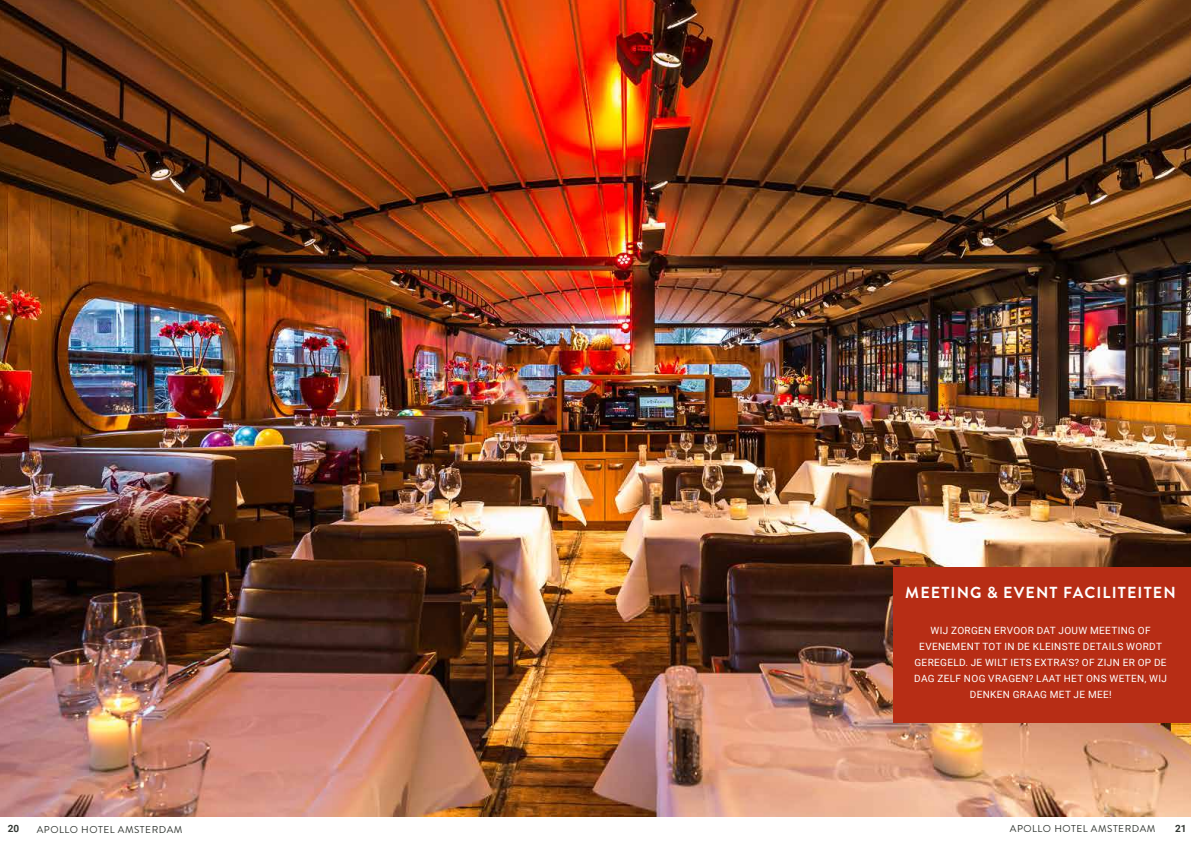
<style>
.page{position:relative;width:1191px;height:842px;background:#fff}
.page>*{position:absolute;margin:0;border:0;box-sizing:border-box;transform-origin:0 0}
.t1{font:700 16px "Brandon Grotesque";letter-spacing:.07em;color:#fff}
.t2{font:10px/16px "Roboto";letter-spacing:.035em;color:#fff;text-align:center}
.t3{font:10px "Brandon Grotesque";letter-spacing:.05em;color:#323732}
.t4{font:700 10px "Roboto";color:#323732}
</style>
<div class="page">
<img style="left:0;top:0;width:1191px;height:816px">
<div style="left:893px;top:567px;width:298px;height:156px;background:#b72d15"></div>
<h1 class="t1" style="left:905px;top:582px;width:272px">MEETING &amp; EVENT FACILITEITEN</h1>
<p class="t2" style="left:914px;top:622px;width:254px">WIJ ZORGEN ERVOOR DAT JOUW MEETING OF EVENEMENT TOT IN DE KLEINSTE DETAILS WORDT GEREGELD. JE WILT IETS EXTRA’S? OF ZIJN ER OP DE DAG ZELF NOG VRAGEN? LAAT HET ONS WETEN, WIJ DENKEN GRAAG MET JE MEE!</p>
<p class="t4" style="left:8px;top:822px;width:13px">20</p>
<p class="t3" style="left:37px;top:822px;width:147px">APOLLO HOTEL AMSTERDAM</p>
<p class="t3" style="left:1010px;top:822px;width:147px">APOLLO HOTEL AMSTERDAM</p>
<p class="t4" style="left:1175px;top:822px;width:13px">21</p>
</div>
